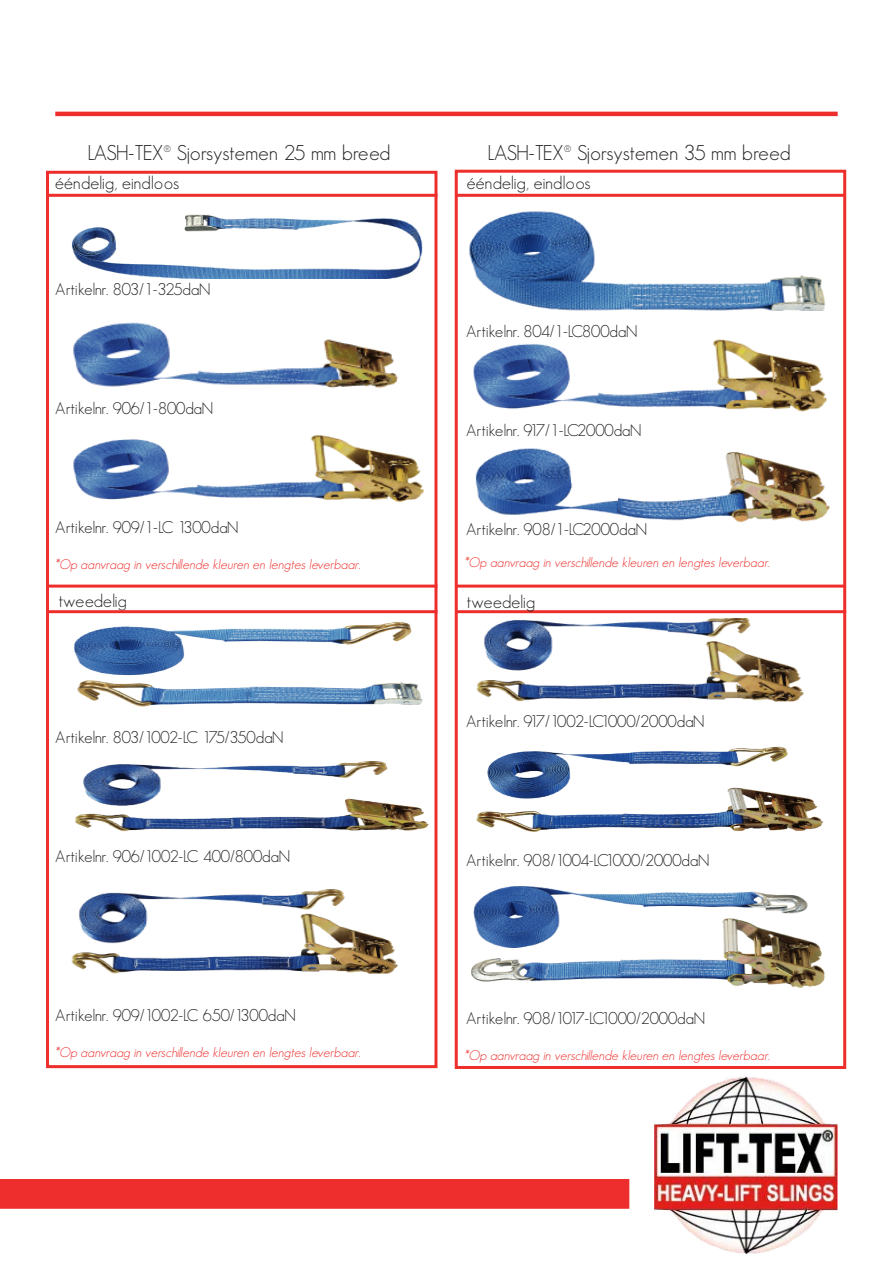
<style>
.page{position:relative;width:893px;height:1263px;background:#fff}
.page>*{position:absolute;margin:0;border:0;box-sizing:border-box;transform-origin:0 0}
.t1{font:300 21px "Geosans";color:#231f20}
.t2{font:300 18px "Geosans";color:#231f20}
.t3{font:300 16.5px "Geosans";color:#231f20}
.t4{font:300 16.5px "Geosans";letter-spacing:-.025em;color:#231f20}
.t5{font:italic 300 13.5px "Geosans";color:#ee2e2b}
</style>
<div class="page">
<hr style="left:55px;top:112px;width:783px;height:4px;background:#ee2e2c">
<div style="left:0;top:1179px;width:629px;height:30px;background:#ee2e2c"></div>
<img style="left:654px;top:1077px;width:184px;height:177px">
<hr style="left:48px;top:194px;width:389px;height:3px;background:#ee2e2b">
<hr style="left:455px;top:194px;width:390px;height:3px;background:#ee2e2b">
<hr style="left:48px;top:585px;width:389px;height:3px;background:#ee2e2b">
<hr style="left:455px;top:585px;width:390px;height:3px;background:#ee2e2b">
<img style="left:73px;top:322px;width:326px;height:66px">
<img style="left:72px;top:214px;width:351px;height:65px">
<img style="left:73px;top:434px;width:351px;height:68px">
<img style="left:56px;top:613px;width:377px;height:94px">
<hr style="left:47px;top:610px;width:390px;height:3px;background:#ee2e2b">
<hr style="left:455px;top:610px;width:391px;height:3px;background:#ee2e2b">
<img style="left:75px;top:761px;width:354px;height:71px">
<img style="left:71px;top:889px;width:328px;height:85px">
<div style="left:46px;top:171px;width:391px;height:897px;border:3px solid #ee2e2b"></div>
<div style="left:455px;top:170px;width:391px;height:899px;border:3px solid #ee2e2b"></div>
<img style="left:456px;top:200px;width:369px;height:110px">
<img style="left:456px;top:332px;width:371px;height:101px">
<img style="left:457px;top:442px;width:373px;height:97px">
<img style="left:476px;top:619px;width:328px;height:83px">
<img style="left:457px;top:738px;width:367px;height:103px">
<img style="left:457px;top:876px;width:368px;height:123px">
<p class="t1" style="left:87px;top:141px;width:305px">LASH-TEX® Sjorsystemen 25 mm breed</p>
<p class="t1" style="left:488px;top:141px;width:305px">LASH-TEX® Sjorsystemen 35 mm breed</p>
<p class="t2" style="left:55px;top:173px;width:125px">ééndelig, eindloos</p>
<p class="t2" style="left:467px;top:173px;width:125px">ééndelig, eindloos</p>
<p class="t3" style="left:55px;top:280px;width:157px">Artikelnr. 803/1-325daN</p>
<p class="t3" style="left:55px;top:399px;width:160px">Artikelnr. 906/1-800daN</p>
<p class="t3" style="left:55px;top:518px;width:185px">Artikelnr. 909/1-LC 1300daN</p>
<p class="t5" style="left:55px;top:556px;width:309px">*Op aanvraag in verschillende kleuren en lengtes leverbaar.</p>
<p class="t2" style="left:59px;top:590px;width:70px">tweedelig</p>
<p class="t4" style="left:55px;top:728px;width:230px">Artikelnr. 803/1002-LC 175/350daN</p>
<p class="t3" style="left:55px;top:847px;width:236px">Artikelnr. 906/1002-LC 400/800daN</p>
<p class="t3" style="left:55px;top:1006px;width:242px">Artikelnr. 909/1002-LC 650/1300daN</p>
<p class="t5" style="left:55px;top:1044px;width:309px">*Op aanvraag in verschillende kleuren en lengtes leverbaar.</p>
<p class="t3" style="left:466px;top:322px;width:173px">Artikelnr. 804/1-LC800daN</p>
<p class="t3" style="left:466px;top:421px;width:177px">Artikelnr. 917/1-LC2000daN</p>
<p class="t3" style="left:466px;top:520px;width:182px">Artikelnr. 908/1-LC2000daN</p>
<p class="t5" style="left:465px;top:555px;width:309px">*Op aanvraag in verschillende kleuren en lengtes leverbaar.</p>
<p class="t2" style="left:467px;top:592px;width:70px">tweedelig</p>
<p class="t3" style="left:466px;top:712px;width:240px">Artikelnr. 917/1002-LC1000/2000daN</p>
<p class="t3" style="left:466px;top:851px;width:245px">Artikelnr. 908/1004-LC1000/2000daN</p>
<p class="t3" style="left:466px;top:1009px;width:241px">Artikelnr. 908/1017-LC1000/2000daN</p>
<p class="t5" style="left:465px;top:1048px;width:309px">*Op aanvraag in verschillende kleuren en lengtes leverbaar.</p>
</div>
